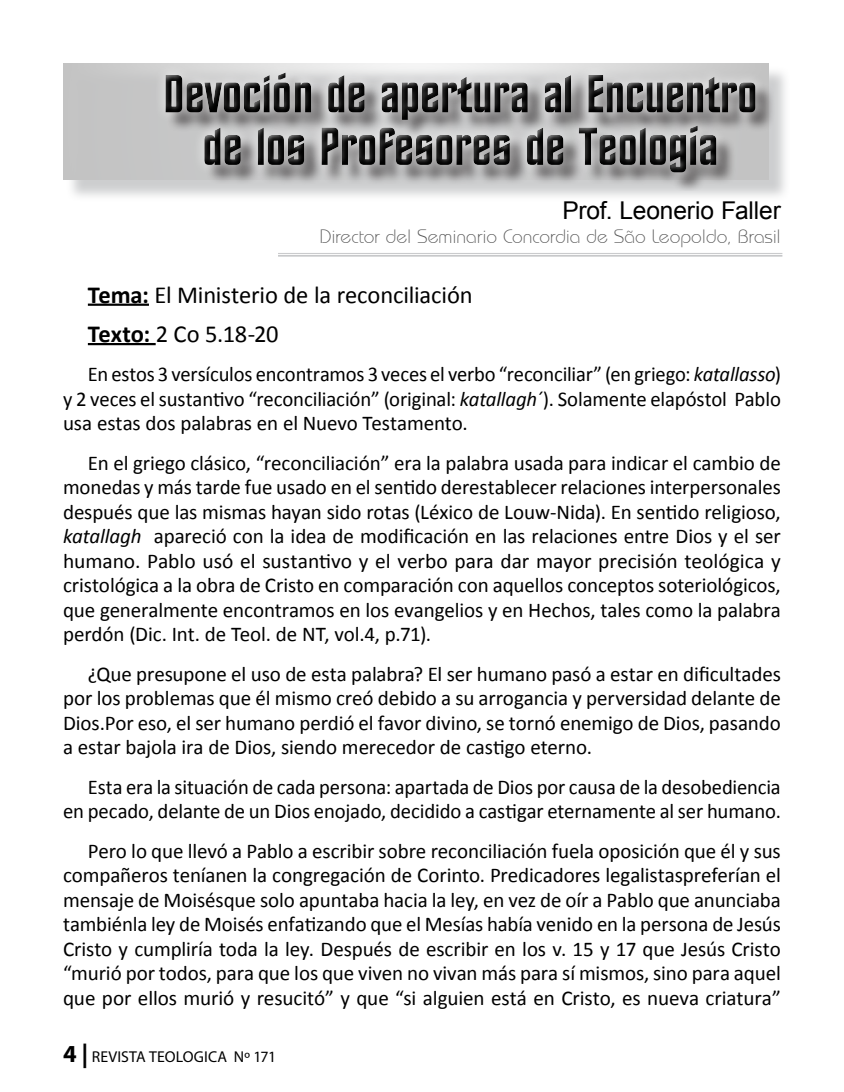
<style>
.page{position:relative;width:844px;height:1092px;background:#fff}
.page>*{position:absolute;margin:0;border:0;box-sizing:border-box;transform-origin:0 0}
.t1{font:52.5px/52.5px "Trekker Frontier";color:#000;text-align:center}
.Encabezado_de_tabla{font:24.5px "Calibri";letter-spacing:-.005em;color:#000}
.Encabezado_de_tabla-2{font:24.5px "Arial";letter-spacing:-.005em;color:#000}
.Encabezado_de_tabla-3{font:21px/24.5px "Calibri";letter-spacing:-.005em;color:#000;text-align:justify}
.Encabezado_de_tabla-4{font:300 19.25px "Bordeaux";letter-spacing:-.005em;color:#545454}
.Encabezado_de_tabla-5{font:15.75px "Myriad Pro";letter-spacing:.01em;color:#000}
.s1{font-weight:700}
.s2{font-style:italic}
.s3{font-weight:700;font-size:24.5px}
</style>
<div class="page">
<hr style="left:88px;top:303px;width:61px;height:3px;background:#000">
<hr style="left:88px;top:343px;width:68px;height:2px;background:#000">
<div style="left:66px;top:66px;width:724px;height:136px;background:#939598;opacity:.46"></div>
<div style="left:63px;top:63px;width:705px;height:117px;background:#c3c3c3"></div>
<div style="left:166px;top:73px;width:609px;height:118px;background:#231f20;opacity:.74"></div>
<div style="left:154px;top:60px;width:612px;height:122px;background:#fff;opacity:.75"></div>
<div style="left:156px;top:64px;width:604px;height:110px;background:#fff;opacity:.75"></div>
<div style="left:159px;top:68px;width:605px;height:114px;background:#231f20;opacity:.75"></div>
<hr style="left:278px;top:255px;width:504px;height:1px;background:#c7c8ca">
<hr style="left:278px;top:253px;width:504px;height:1px;background:#c7c8ca">
<h1 class="t1" style="left:163px;top:65px;width:595px">Devoción de apertura al Encuentro de los Profesores de Teología</h1>
<p class="Encabezado_de_tabla-2" style="left:562px;top:194px;width:220px">Prof. Leonerio Faller</p>
<p class="Encabezado_de_tabla-4" style="left:320px;top:226px;width:462px">Director del Seminario Concordia de São Leopoldo, Brasil</p>
<p class="Encabezado_de_tabla" style="left:88px;top:279px;width:386px"><span class="s1">Tema:</span> El Ministerio de la reconciliación</p>
<p class="Encabezado_de_tabla" style="left:88px;top:318px;width:192px"><span class="s1">Texto:</span> 2 Co 5.18-20</p>
<p class="Encabezado_de_tabla-3" style="left:63px;top:362px;width:719px;text-indent:25px">En estos 3 versículos encontramos 3 veces el verbo “reconciliar” (en griego: <span class="s2">katallasso</span>) y 2 veces el sustantivo “reconciliación” (original: <span class="s2">katallagh´</span>). Solamente elapóstol Pablo usa estas dos palabras en el Nuevo Testamento.</p>
<p class="Encabezado_de_tabla-3" style="left:63px;top:450px;width:719px;text-indent:25px">En el griego clásico, “reconciliación” era la palabra usada para indicar el cambio de monedas y más tarde fue usado en el sentido derestablecer relaciones interpersonales después que las mismas hayan sido rotas (Léxico de Louw-Nida). En sentido religioso, <span class="s2">katallagh</span> apareció con la idea de modificación en las relaciones entre Dios y el ser humano. Pablo usó el sustantivo y el verbo para dar mayor precisión teológica y cristológica a la obra de Cristo en comparación con aquellos conceptos soteriológicos, que generalmente encontramos en los evangelios y en Hechos, tales como la palabra perdón (Dic. Int. de Teol. de NT, vol.4, p.71).</p>
<p class="Encabezado_de_tabla-3" style="left:63px;top:661px;width:719px;text-indent:25px">¿Que presupone el uso de esta palabra? El ser humano pasó a estar en dificultades por los problemas que él mismo creó debido a su arrogancia y perversidad delante de Dios.Por eso, el ser humano perdió el favor divino, se tornó enemigo de Dios, pasando a estar bajola ira de Dios, siendo merecedor de castigo eterno.</p>
<p class="Encabezado_de_tabla-3" style="left:63px;top:774px;width:719px;text-align:right">Esta era la situación de cada persona: apartada de Dios por causa de la desobediencia en pecado, delante de un Dios enojado, decidido a castigar eternamente al ser humano.</p>
<p class="Encabezado_de_tabla-3" style="left:63px;top:838px;width:719px;text-indent:25px">Pero lo que llevó a Pablo a escribir sobre reconciliación fuela oposición que él y sus compañeros teníanen la congregación de Corinto. Predicadores legalistaspreferían el mensaje de Moisésque solo apuntaba hacia la ley, en vez de oír a Pablo que anunciaba tambiénla ley de Moisés enfatizando que el Mesías había venido en la persona de Jesús Cristo y cumpliría toda la ley. Después de escribir en los v. 15 y 17 que Jesús Cristo “murió por todos, para que los que viven no vivan más para sí mismos, sino para aquel que por ellos murió y resucitó” y que “si alguien está en Cristo, es nueva criatura”</p>
<p class="Encabezado_de_tabla-5" style="left:63px;top:1047px;width:215px"><span class="s3">4 |</span> REVISTA TEOLOGICA Nº 171</p>
</div>
